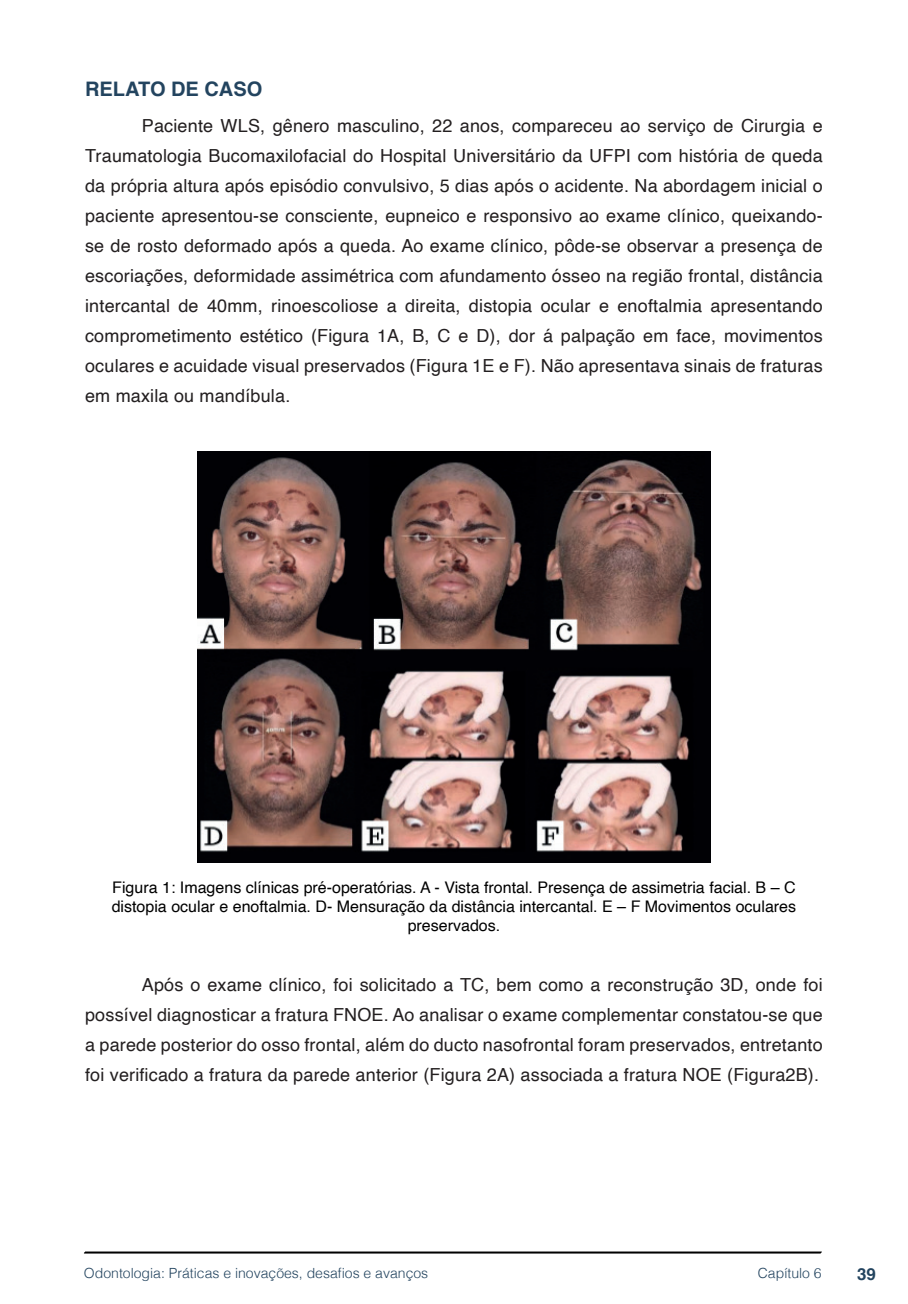
<style>
.page{position:relative;width:908px;height:1304px;background:#fff}
.page>*{position:absolute;margin:0;border:0;box-sizing:border-box;transform-origin:0 0}
.TITULOS{font:700 20px "Helvetica";color:#23445f}
.txt{font:18px/30px "Helvetica";letter-spacing:.01em;color:#231f20;text-align:justify}
.t1{font:700 16.8px "Helvetica";color:#23445f}
.imagens_graf_tab{font:16px/19.2px "Helvetica";color:#000;text-align:center}
.t2{font:300 14px "Helvetica";color:#23445f}
</style>
<div class="page">
<svg style="left:84px;top:1251px;width:737px;height:3px;background:#515151"></svg>
<img style="left:197px;top:452px;width:513px;height:410px">
<p class="TITULOS" style="left:85px;top:77px;width:179px">RELATO DE CASO</p>
<p class="txt" style="left:85px;top:111px;width:739px;text-indent:57px">Paciente WLS, gênero masculino, 22 anos, compareceu ao serviço de Cirurgia e Traumatologia Bucomaxilofacial do Hospital Universitário da UFPI com história de queda da própria altura após episódio convulsivo, 5 dias após o acidente. Na abordagem inicial o paciente apresentou-se consciente, eupneico e responsivo ao exame clínico, queixando&shy;se de rosto deformado após a queda. Ao exame clínico, pôde-se observar a presença de escoriações, deformidade assimétrica com afundamento ósseo na região frontal, distância intercantal de 40mm, rinoescoliose a direita, distopia ocular e enoftalmia apresentando comprometimento estético (Figura 1A, B, C e D), dor á palpação em face, movimentos oculares e acuidade visual preservados (Figura 1E e F). Não apresentava sinais de fraturas em maxila ou mandíbula.</p>
<p class="imagens_graf_tab" style="left:112px;top:878px;width:685px">Figura 1: Imagens clínicas pré-operatórias. A - Vista frontal. Presença de assimetria facial. B – C distopia ocular e enoftalmia. D- Mensuração da distância intercantal. E – F Movimentos oculares preservados.</p>
<p class="txt" style="left:85px;top:970px;width:738px;text-indent:57px">Após o exame clínico, foi solicitado a TC, bem como a reconstrução 3D, onde foi possível diagnosticar a fratura FNOE. Ao analisar o exame complementar constatou-se que a parede posterior do osso frontal, além do ducto nasofrontal foram preservados, entretanto foi verificado a fratura da parede anterior (Figura 2A) associada a fratura NOE (Figura2B).</p>
<p class="t2" style="left:84px;top:1261px;width:345px">Odontologia: Práticas e inovações, desafios e avanços</p>
<p class="t2" style="left:757px;top:1261px;width:65px">Capítulo 6</p>
<p class="t1" style="left:856px;top:1264px;width:20px">39</p>
</div>
